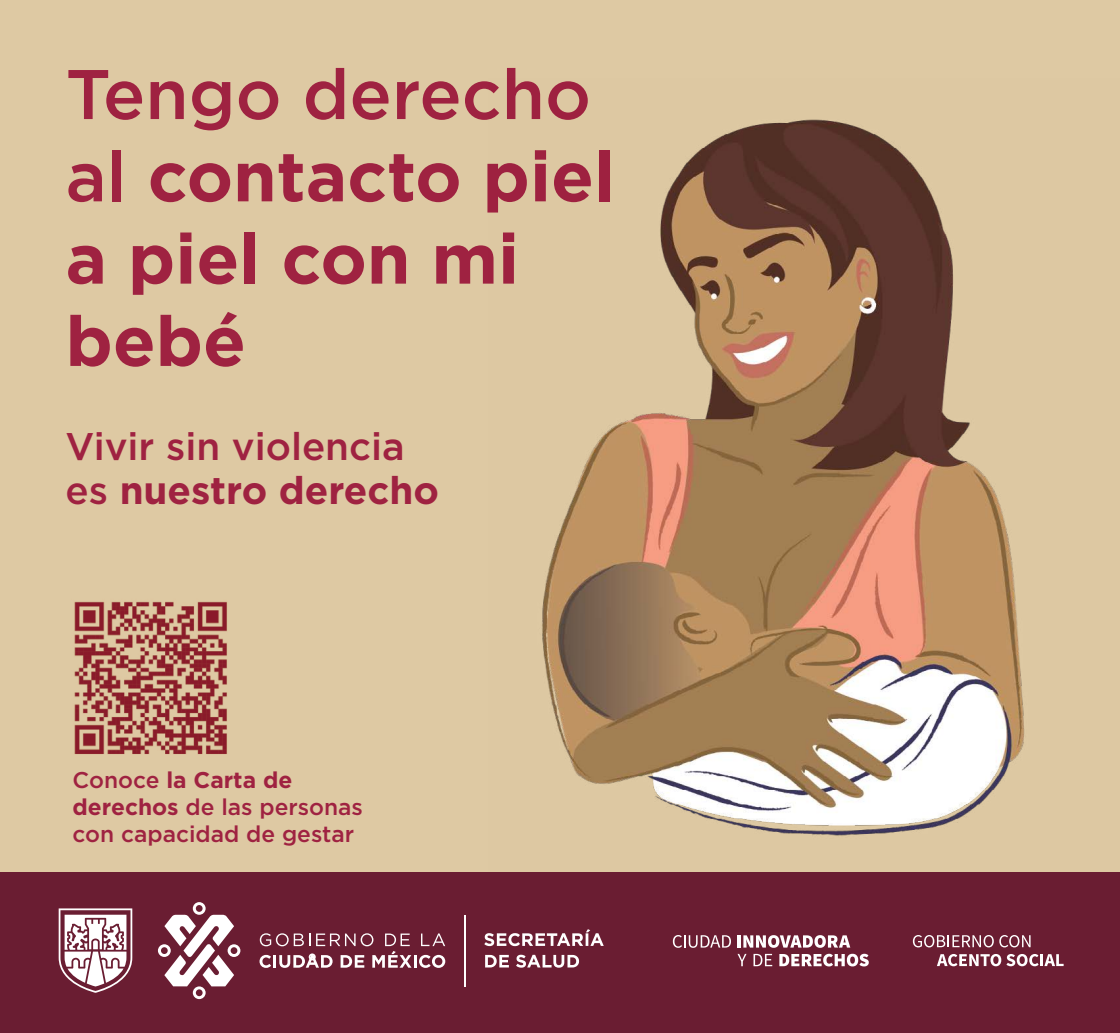
<style>
.page{position:relative;width:1120px;height:1033px;background:#fff}
.page>*{position:absolute;margin:0;border:0;box-sizing:border-box;transform-origin:0 0}
.t1{font:700 70px/82.2px "Gotham";color:#9f2241}
.t2{font:500 38.5px/43.8px "Gotham";color:#9f2241}
.t3{font:500 22.75px/27.1px "Gotham";color:#9f2241}
.s1{font-weight:500}
.s2{font-weight:700}
</style>
<div class="page">
<div style="left:0;top:0;width:1120px;height:903px;background:#dec9a3"></div>
<img style="left:542px;top:119px;width:483px;height:717px">
<div style="left:0;top:872px;width:1120px;height:160px;background:#6a1d32"></div>
<svg style="left:484px;top:929px;width:120px;height:17px"></svg>
<svg style="left:485px;top:954px;width:24px;height:13px"></svg>
<svg style="left:516px;top:954px;width:63px;height:13px"></svg>
<hr style="left:465px;top:914px;width:1px;height:72px;background:#fff">
<svg style="left:158px;top:902px;width:82px;height:97px"></svg>
<svg style="left:59px;top:908px;width:73px;height:84px"></svg>
<svg style="left:260px;top:933px;width:185px;height:34px"></svg>
<svg style="left:673px;top:935px;width:58px;height:12px"></svg>
<svg style="left:738px;top:935px;width:112px;height:12px"></svg>
<svg style="left:738px;top:953px;width:9px;height:13px"></svg>
<svg style="left:754px;top:953px;width:18px;height:13px"></svg>
<svg style="left:779px;top:953px;width:90px;height:13px"></svg>
<svg style="left:913px;top:935px;width:118px;height:12px"></svg>
<svg style="left:937px;top:954px;width:127px;height:12px"></svg>
<img style="left:74px;top:601px;width:153px;height:153px">
<h1 class="t1" style="left:66px;top:53px;width:551px"><span class="s1">Tengo derecho al</span> contacto piel a piel con mi bebé</h1>
<h2 class="t2" style="left:66px;top:424px;width:375px">Vivir sin violencia es <span class="s2">nuestro derecho</span></h2>
<p class="t3" style="left:73px;top:765px;width:292px">Conoce <span class="s2">la Carta de derechos</span> de las personas con capacidad de gestar</p>
</div>
